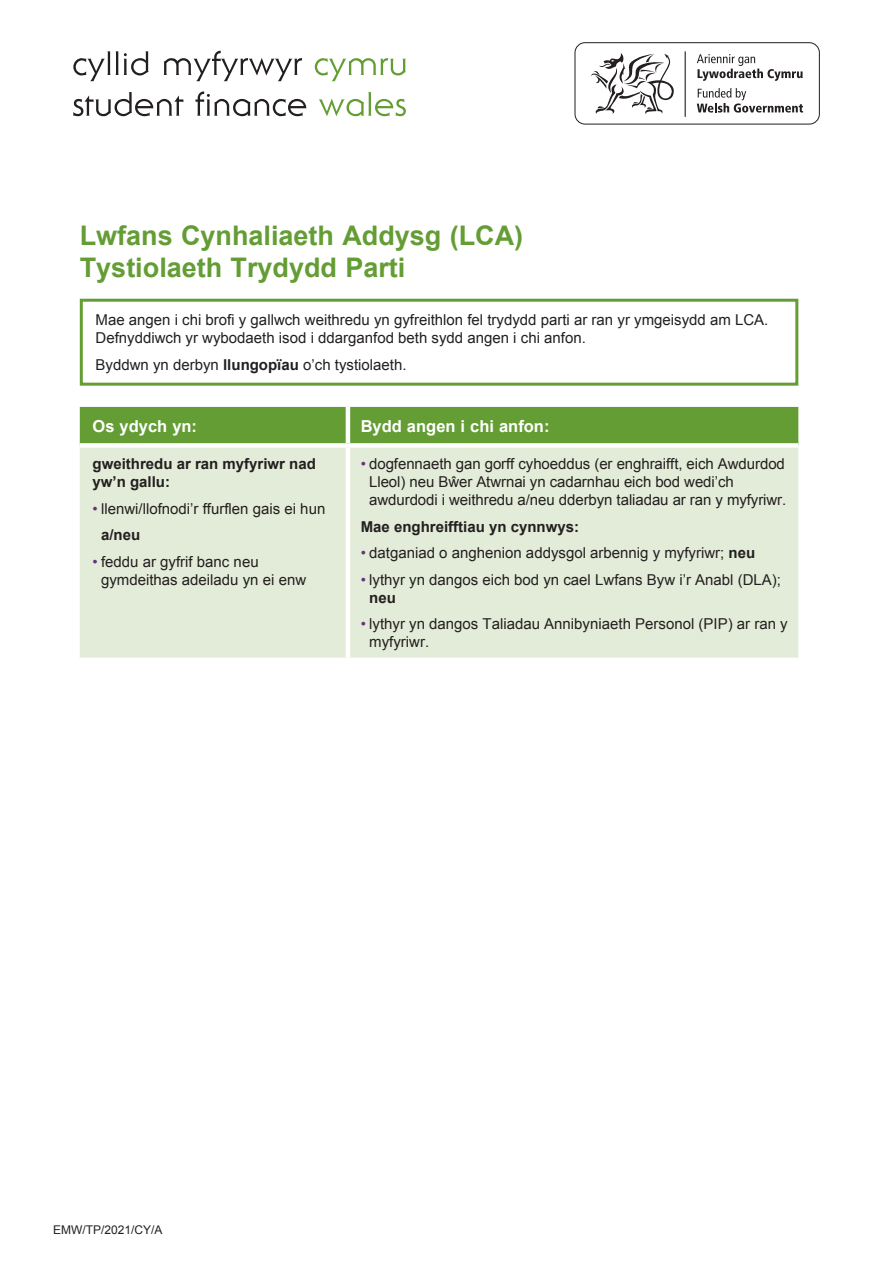
<style>
.page{position:relative;width:893px;height:1263px;background:#fff}
.page>*{position:absolute;margin:0;border:0;box-sizing:border-box;transform-origin:0 0}
.t1{font:700 27px "Arial";color:#639d34}
.t2{font:700 16.5px "Arial";color:#fff}
.t3{font:15px/18px "Arial";color:#231f20}
.t4{font:700 15px/18px "Arial";color:#231f20}
.t5{font:12px "Arial";color:#231f20}
.s1{font-weight:700}
.s2{color:#613380}
</style>
<div class="page">
<svg style="left:73px;top:92px;width:110px;height:24px"></svg>
<svg style="left:196px;top:91px;width:111px;height:25px"></svg>
<svg style="left:319px;top:92px;width:87px;height:24px"></svg>
<svg style="left:73px;top:51px;width:76px;height:30px"></svg>
<svg style="left:164px;top:51px;width:138px;height:30px"></svg>
<svg style="left:315px;top:58px;width:91px;height:23px"></svg>
<div style="left:80px;top:407px;width:718px;height:36px;background:#639d34"></div>
<div style="left:80px;top:448px;width:718px;height:210px;background:#e3ecd8"></div>
<hr style="left:346px;top:407px;width:4px;height:36px;background:#fff">
<hr style="left:346px;top:448px;width:4px;height:210px;background:#fff">
<div style="left:574px;top:42px;width:246px;height:83px;border:1px solid #231f20;border-radius:10px"></div>
<hr style="left:685px;top:51px;width:1px;height:66px;background:#231f20">
<svg style="left:697px;top:54px;width:106px;height:27px"></svg>
<svg style="left:697px;top:88px;width:106px;height:25px"></svg>
<svg style="left:591px;top:53px;width:83px;height:61px"></svg>
<div style="left:80px;top:299px;width:718px;height:87px;border:3px solid #639d34"></div>
<p class="t1" style="left:80px;top:218px;width:445px">Lwfans Cynhaliaeth Addysg (LCA)</p>
<p class="t1" style="left:80px;top:250px;width:327px">Tystiolaeth Trydydd Parti</p>
<p class="t3" style="left:96px;top:311px;width:674px">Mae angen i chi brofi y gallwch weithredu yn gyfreithlon fel trydydd parti ar ran yr ymgeisydd am LCA.<br>Defnyddiwch yr wybodaeth isod i ddarganfod beth sydd angen i chi anfon.</p>
<p class="t3" style="left:96px;top:356px;width:312px">Byddwn yn derbyn <span class="s1">llungopïau</span> o’ch tystiolaeth.</p>
<p class="t2" style="left:93px;top:415px;width:106px">Os ydych yn:</p>
<p class="t4" style="left:93px;top:455px;width:225px">gweithredu ar ran myfyriwr nad yw’n gallu:</p>
<p class="t3" style="left:93px;top:499px;width:234px"><span class="s2">•</span> llenwi/llofnodi’r ffurflen gais ei hun</p>
<p class="t4" style="left:101px;top:526px;width:41px">a/neu</p>
<p class="t3" style="left:101px;top:552px;width:207px;text-indent:-9px"><span class="s2">•</span> feddu ar gyfrif banc neu gymdeithas adeiladu yn ei enw</p>
<p class="t2" style="left:361px;top:415px;width:190px">Bydd angen i chi anfon:</p>
<p class="t3" style="left:369px;top:455px;width:419px;text-indent:-9px"><span class="s2">•</span> dogfennaeth gan gorff cyhoeddus (er enghraifft, eich Awdurdod<br>Lleol) neu Bŵer Atwrnai yn cadarnhau eich bod wedi’ch awdurdodi i weithredu a/neu dderbyn taliadau ar ran y myfyriwr.</p>
<p class="t4" style="left:361px;top:518px;width:220px">Mae enghreifftiau yn cynnwys:</p>
<p class="t3" style="left:361px;top:544px;width:396px"><span class="s2">•</span> datganiad o anghenion addysgol arbennig y myfyriwr; <span class="s1">neu</span></p>
<p class="t3" style="left:369px;top:570px;width:413px;text-indent:-9px"><span class="s2">•</span> lythyr yn dangos eich bod yn cael Lwfans Byw i’r Anabl (DLA); <span class="s1">neu</span></p>
<p class="t3" style="left:369px;top:615px;width:420px;text-indent:-9px"><span class="s2">•</span> lythyr yn dangos Taliadau Annibyniaeth Personol (PIP) ar ran y myfyriwr.</p>
<p class="t5" style="left:53px;top:1222px;width:111px">EMW/TP/2021/CY/A</p>
</div>
